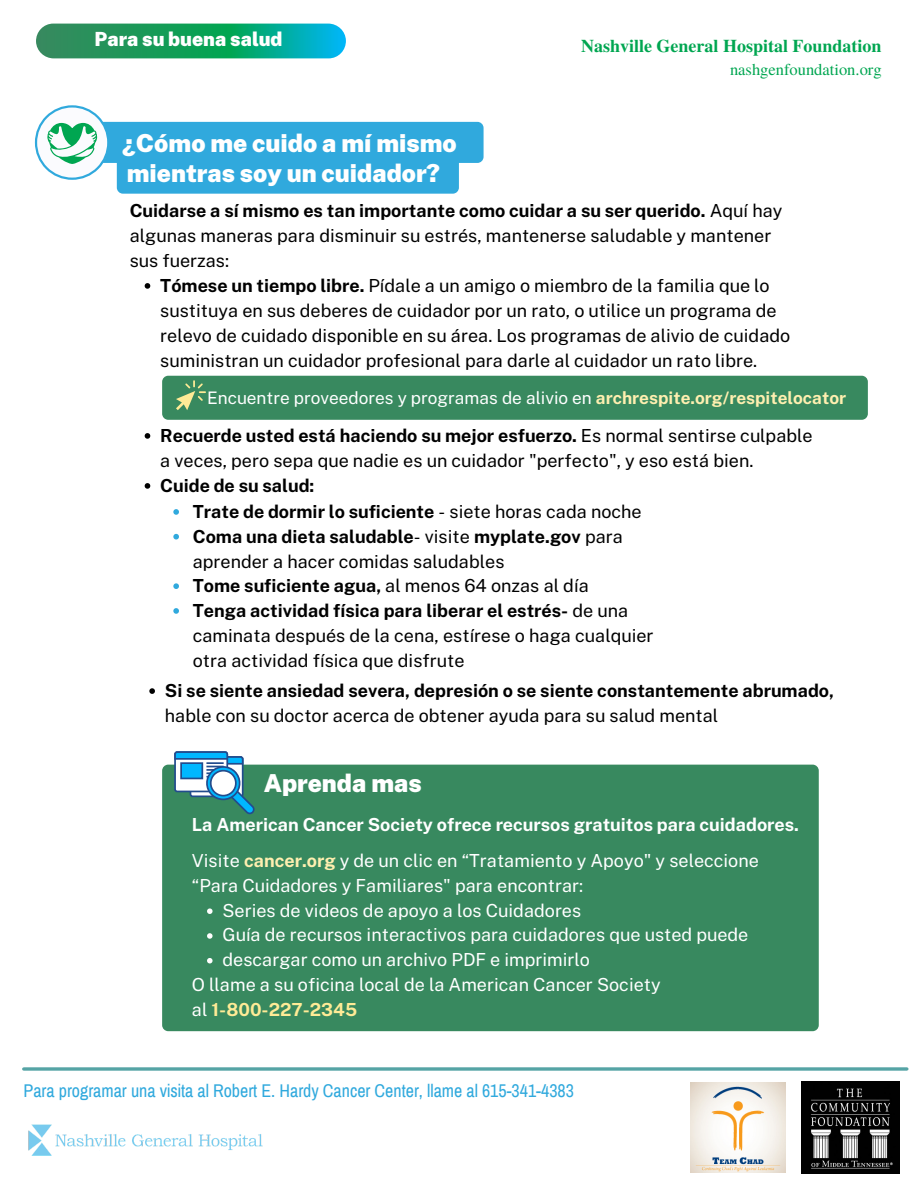
<style>
.page{position:relative;width:918px;height:1188px;background:#fff}
.page>*{position:absolute;margin:0;border:0;box-sizing:border-box;transform-origin:0 0}
.t1{font:900 24.75px "Public Sans";color:#fff}
.t2{font:900 19.5px "Public Sans";color:#fff}
.t3{font:18px/25px "Public Sans";color:#000}
.t4{font:18px/24.8px "Public Sans";color:#fff}
.t5{font:700 18px/25px "Public Sans";color:#000}
.t6{font:18px "Archivo Narrow";color:#30a9dd}
.t7{font:700 18px "Public Sans";color:#fff}
.t8{font:700 18px "Te X Gyre Termes";color:#00a651}
.t9{font:700 18px "Public Sans";color:#ffeb96}
.t10{font:17.25px "Public Sans";color:#fff}
.t11{font:16.5px "Te X Gyre Termes";color:#00a651}
.s1{font-weight:700}
.s2{font-weight:700;color:#ffefb0}
.s3{font-weight:400}
.s4{font-weight:400;color:#fff}
</style>
<div class="page">
<div style="left:162px;top:765px;width:657px;height:266px;background:#38895f;border-radius:6px"></div>
<div style="left:93px;top:122px;width:391px;height:41px;background:#30a9dd;border-radius:6px"></div>
<div style="left:117px;top:153px;width:342px;height:41px;background:#30a9dd;border-radius:6px"></div>
<svg style="left:145px;top:283px;width:5px;height:6px"></svg>
<svg style="left:145px;top:433px;width:5px;height:6px"></svg>
<svg style="left:145px;top:483px;width:5px;height:6px"></svg>
<div style="left:162px;top:376px;width:706px;height:44px;background:#38895f;border-radius:6px"></div>
<svg style="left:174px;top:751px;width:81px;height:63px"></svg>
<svg style="left:176px;top:380px;width:30px;height:30px"></svg>
<svg style="left:35px;top:105px;width:74px;height:75px"></svg>
<svg style="left:173px;top:509px;width:6px;height:6px"></svg>
<svg style="left:173px;top:534px;width:6px;height:6px"></svg>
<svg style="left:173px;top:583px;width:6px;height:6px"></svg>
<svg style="left:173px;top:608px;width:6px;height:6px"></svg>
<svg style="left:149px;top:688px;width:6px;height:6px"></svg>
<svg style="left:207px;top:908px;width:6px;height:6px"></svg>
<svg style="left:207px;top:933px;width:6px;height:6px"></svg>
<svg style="left:207px;top:958px;width:6px;height:5px"></svg>
<svg style="left:36px;top:24px;width:310px;height:34px;background:#16a277"></svg>
<img style="left:28px;top:1124px;width:235px;height:32px">
<svg style="left:24px;top:1067px;width:883px;height:4px;background:#6fb1b2"></svg>
<img style="left:802px;top:1081px;width:97px;height:93px">
<img style="left:691px;top:1082px;width:94px;height:90px">
<p class="t2" style="left:95px;top:27px;width:190px">Para su buena salud</p>
<p class="t1" style="left:122px;top:129px;width:336px">¿Cómo me cuido a mí mismo</p>
<p class="t1" style="left:127px;top:158px;width:315px">mientras soy un cuidador?</p>
<p class="t8" style="left:581px;top:32px;width:302px">Nashville General Hospital Foundation</p>
<p class="t11" style="left:730px;top:57px;width:153px">nashgenfoundation.org</p>
<p class="t3" style="left:130px;top:198px;width:654px"><span class="s1">Cuidarse a sí mismo es tan importante como cuidar a su ser querido.</span> Aquí hay algunas maneras para disminuir su estrés, mantenerse saludable y mantener</p>
<p class="t3" style="left:130px;top:248px;width:101px">sus fuerzas:</p>
<p class="t3" style="left:160px;top:273px;width:632px"><span class="s1">Tómese un tiempo libre.</span> Pídale a un amigo o miembro de la familia que lo sustituya en sus deberes de cuidador por un rato, o utilice un programa de relevo de cuidado disponible en su área. Los programas de alivio de cuidado suministran un cuidador profesional para darle al cuidador un rato libre.</p>
<p class="t10" style="left:207px;top:387px;width:641px">Encuentre proveedores y programas de alivio en <span class="s2">archrespite.org/respitelocator</span></p>
<p class="t3" style="left:160px;top:423px;width:654px"><span class="s1">Recuerde usted está haciendo su mejor esfuerzo.</span> Es normal sentirse culpable a veces, pero sepa que nadie es un cuidador "perfecto", y eso está bien.</p>
<p class="t5" style="left:160px;top:473px;width:156px">Cuide de su salud:</p>
<p class="t5" style="left:193px;top:499px;width:451px">Trate de dormir lo suficiente <span class="s3">- siete horas cada noche</span></p>
<p class="t3" style="left:193px;top:524px;width:432px"><span class="s1">Coma una dieta saludable</span>- visite <span class="s1">myplate.gov</span> para aprender a hacer comidas saludables</p>
<p class="t5" style="left:193px;top:573px;width:398px">Tome suficiente agua, <span class="s3">al menos 64 onzas al día</span></p>
<p class="t3" style="left:193px;top:598px;width:462px"><span class="s1">Tenga actividad física para liberar el estrés-</span> de una caminata después de la cena, estírese o haga cualquier otra actividad física que disfrute</p>
<p class="t5" style="left:165px;top:678px;width:671px">Si se siente ansiedad severa, depresión o se siente constantemente abrumado, <span class="s3">hable con su doctor acerca de obtener ayuda para su salud mental</span></p>
<p class="t1" style="left:264px;top:769px;width:160px">Aprenda mas</p>
<p class="t7" style="left:192px;top:814px;width:609px">La American Cancer Society ofrece recursos gratuitos para cuidadores.</p>
<p class="t4" style="left:192px;top:848px;width:569px">Visite <span class="s2">cancer.org</span> y de un clic en “Tratamiento y Apoyo" y seleccione “Para Cuidadores y Familiares" para encontrar:</p>
<p class="t4" style="left:223px;top:898px;width:360px">Series de videos de apoyo a los Cuidadores</p>
<p class="t4" style="left:223px;top:923px;width:527px">Guía de recursos interactivos para cuidadores que usted puede</p>
<p class="t4" style="left:223px;top:947px;width:369px">descargar como un archivo PDF e imprimirlo</p>
<p class="t9" style="left:192px;top:999px;width:167px"><span class="s4">al</span> 1-800-227-2345</p>
<p class="t4" style="left:192px;top:972px;width:470px">O llame a su oficina local de la American Cancer Society</p>
<p class="t6" style="left:24px;top:1082px;width:552px">Para programar una visita al Robert E. Hardy Cancer Center, llame al 615-341-4383</p>
</div>
